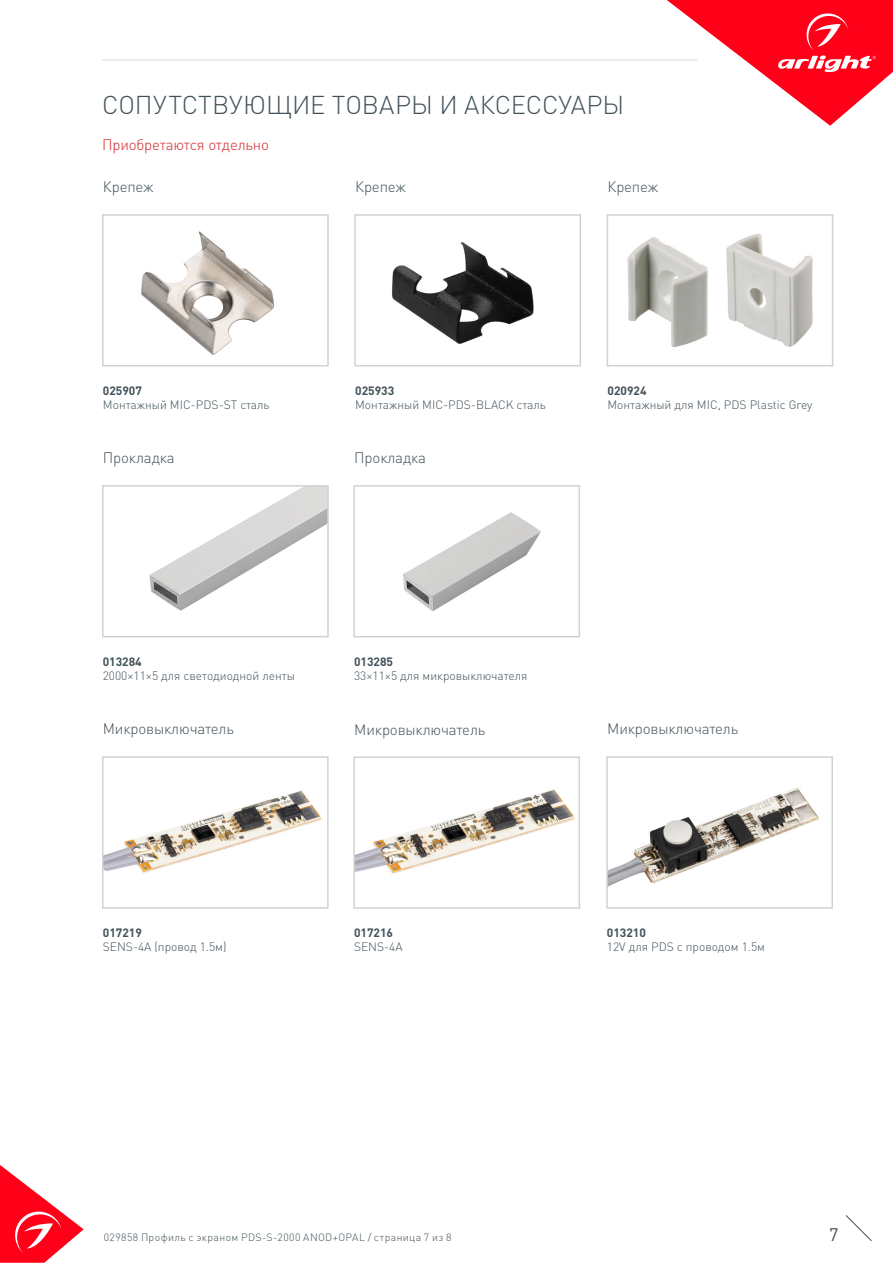
<style>
.page{position:relative;width:893px;height:1263px;background:#fff}
.page>*{position:absolute;margin:0;border:0;box-sizing:border-box;transform-origin:0 0}
.t1{font:300 25.5px "DIN Pro";color:#425159}
.t2{font:18px "DIN Pro";color:#425159}
.t3{font:300 15px "DIN Pro";letter-spacing:-.01em;color:#425159}
.t4{font:300 15px "DIN Pro";letter-spacing:-.01em;color:#d5262a}
.t5{font:300 12px "DIN Pro";color:#425159}
.t6{font:700 12px "DIN Pro";color:#425159}
.t7{font:300 10.5px "DIN Pro";letter-spacing:.04em;color:#425159}
</style>
<div class="page">
<svg style="left:0;top:1165px;width:84px;height:98px"></svg>
<svg style="left:845px;top:1215px;width:27px;height:26px"></svg>
<svg style="left:667px;top:0;width:226px;height:126px"></svg>
<hr style="left:102px;top:60px;width:595px;height:1px;background:#dcdddf">
<img style="left:105px;top:790px;width:217px;height:83px">
<div style="left:102px;top:756px;width:227px;height:153px;border:2px solid #d1d2d4"></div>
<img style="left:149px;top:488px;width:177px;height:123px">
<div style="left:102px;top:485px;width:227px;height:152px;border:2px solid #d1d2d4"></div>
<img style="left:627px;top:233px;width:186px;height:114px">
<div style="left:607px;top:214px;width:226px;height:152px;border:2px solid #d1d2d4"></div>
<img style="left:403px;top:512px;width:138px;height:99px">
<div style="left:353px;top:485px;width:227px;height:152px;border:2px solid #d1d2d4"></div>
<img style="left:141px;top:231px;width:134px;height:124px">
<div style="left:102px;top:214px;width:227px;height:152px;border:2px solid #d1d2d4"></div>
<img style="left:392px;top:242px;width:142px;height:102px">
<div style="left:354px;top:214px;width:227px;height:152px;border:2px solid #d1d2d4"></div>
<img style="left:609px;top:787px;width:210px;height:99px">
<div style="left:606px;top:756px;width:227px;height:153px;border:2px solid #d1d2d4"></div>
<img style="left:356px;top:789px;width:219px;height:85px">
<div style="left:353px;top:756px;width:227px;height:153px;border:2px solid #d1d2d4"></div>
<p class="t1" style="left:102px;top:87px;width:524px">СОПУТСТВУЮЩИЕ ТОВАРЫ И АКСЕССУАРЫ</p>
<p class="t4" style="left:102px;top:134px;width:168px">Приобретаются отдельно</p>
<p class="t3" style="left:103px;top:177px;width:52px">Крепеж</p>
<p class="t3" style="left:355px;top:177px;width:52px">Крепеж</p>
<p class="t3" style="left:607px;top:177px;width:52px">Крепеж</p>
<p class="t6" style="left:103px;top:382px;width:41px">025907</p>
<p class="t5" style="left:103px;top:397px;width:168px">Монтажный MIC-PDS-ST сталь</p>
<p class="t6" style="left:355px;top:382px;width:41px">025933</p>
<p class="t5" style="left:355px;top:397px;width:192px">Монтажный MIC-PDS-BLACK сталь</p>
<p class="t6" style="left:607px;top:382px;width:41px">020924</p>
<p class="t5" style="left:607px;top:397px;width:206px">Монтажный для MIC, PDS Plastic Grey</p>
<p class="t3" style="left:103px;top:448px;width:73px">Прокладка</p>
<p class="t3" style="left:354px;top:448px;width:73px">Прокладка</p>
<p class="t6" style="left:103px;top:653px;width:41px">013284</p>
<p class="t5" style="left:103px;top:667px;width:194px">2000×11×5 для светодиодной ленты</p>
<p class="t6" style="left:354px;top:653px;width:41px">013285</p>
<p class="t5" style="left:354px;top:667px;width:175px">33×11×5 для микровыключателя</p>
<p class="t3" style="left:103px;top:719px;width:132px">Микровыключатель</p>
<p class="t3" style="left:354px;top:719px;width:132px">Микровыключатель</p>
<p class="t3" style="left:607px;top:719px;width:132px">Микровыключатель</p>
<p class="t6" style="left:103px;top:924px;width:41px">017219</p>
<p class="t5" style="left:103px;top:939px;width:125px">SENS-4A (провод 1.5м)</p>
<p class="t6" style="left:354px;top:924px;width:41px">017216</p>
<p class="t5" style="left:354px;top:939px;width:50px">SENS-4A</p>
<p class="t6" style="left:607px;top:924px;width:41px">013210</p>
<p class="t5" style="left:607px;top:939px;width:160px">12V для PDS с проводом 1.5м</p>
<p class="t7" style="left:104px;top:1230px;width:349px">029858 Профиль с экраном PDS-S-2000 ANOD+OPAL / страница 7 из 8</p>
<h2 class="t2" style="left:829px;top:1222px;width:11px">7</h2>
</div>
